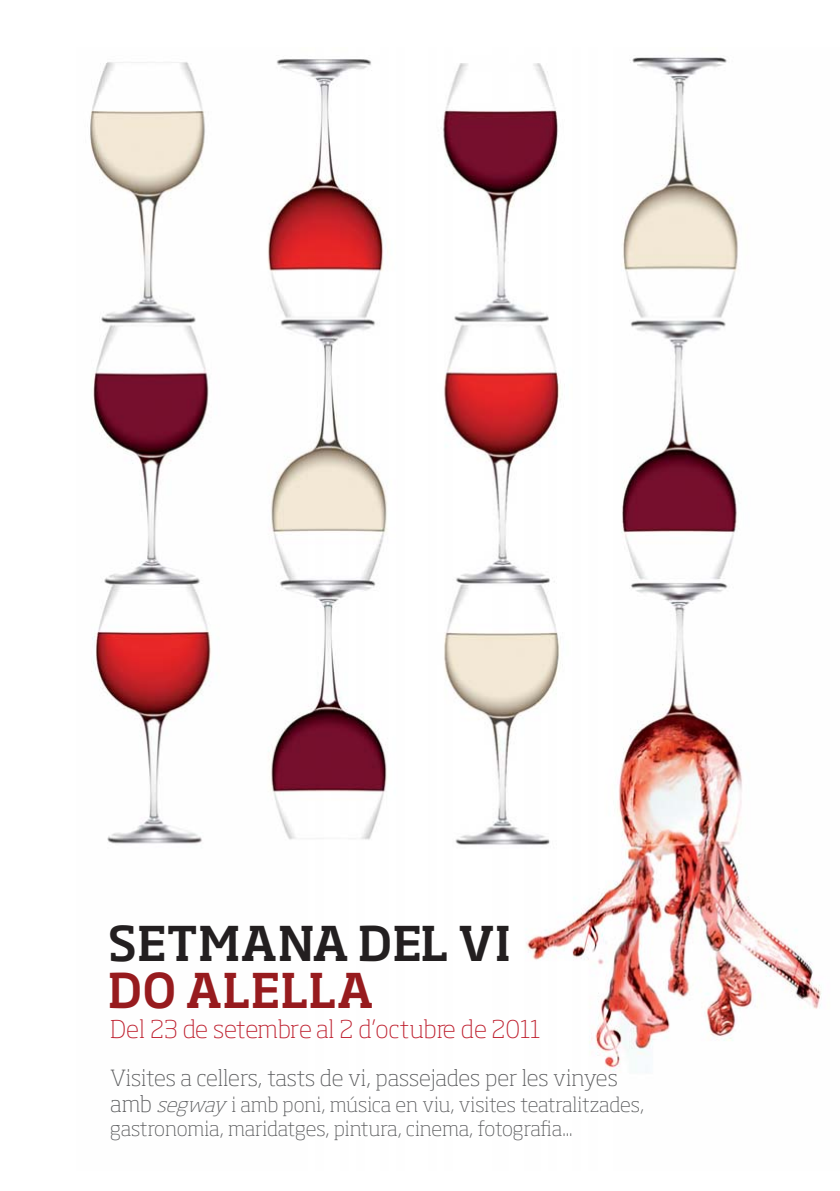
<style>
.page{position:relative;width:840px;height:1191px;background:#fff}
.page>*{position:absolute;margin:0;border:0;box-sizing:border-box;transform-origin:0 0}
.t1{font:500 47.2px "Soho Std";color:#231f20}
.t2{font:500 47.2px "Soho Std";color:#971b1e}
.t3{font:200 24.2px "Soho Std";color:#be1e2d}
.t4{font:200 22px "Soho Std";color:#58595b}
.t5{font:200 20px/24px "Soho Std";color:#58595b}
.s1{font-size:22px}
.s2{font-style:italic}
.s3{font-style:italic;color:#fff}
</style>
<div class="page">
<img style="left:90px;top:57px;width:731px;height:1015px">
<h1 class="t1" style="left:108px;top:924px;width:404px">SETMANA DEL VI</h1>
<h1 class="t2" style="left:108px;top:971px;width:267px">DO ALELLA</h1>
<p class="t3" style="left:110px;top:1019px;width:431px">Del 23 de setembre al 2 d’octubre de 2011</p>
<p class="t4" style="left:110px;top:1068px;width:509px">Visites a cellers, tasts de vi, passejades per les vinyes</p>
<p class="t5" style="left:110px;top:1094px;width:535px"><span class="s1">amb</span> <span class="s2">segway</span><span class="s3">.</span>i amb poni, música en viu, visites teatralitzades, gastronomia, maridatges, pintura, cinema, fotografia...</p>
</div>
